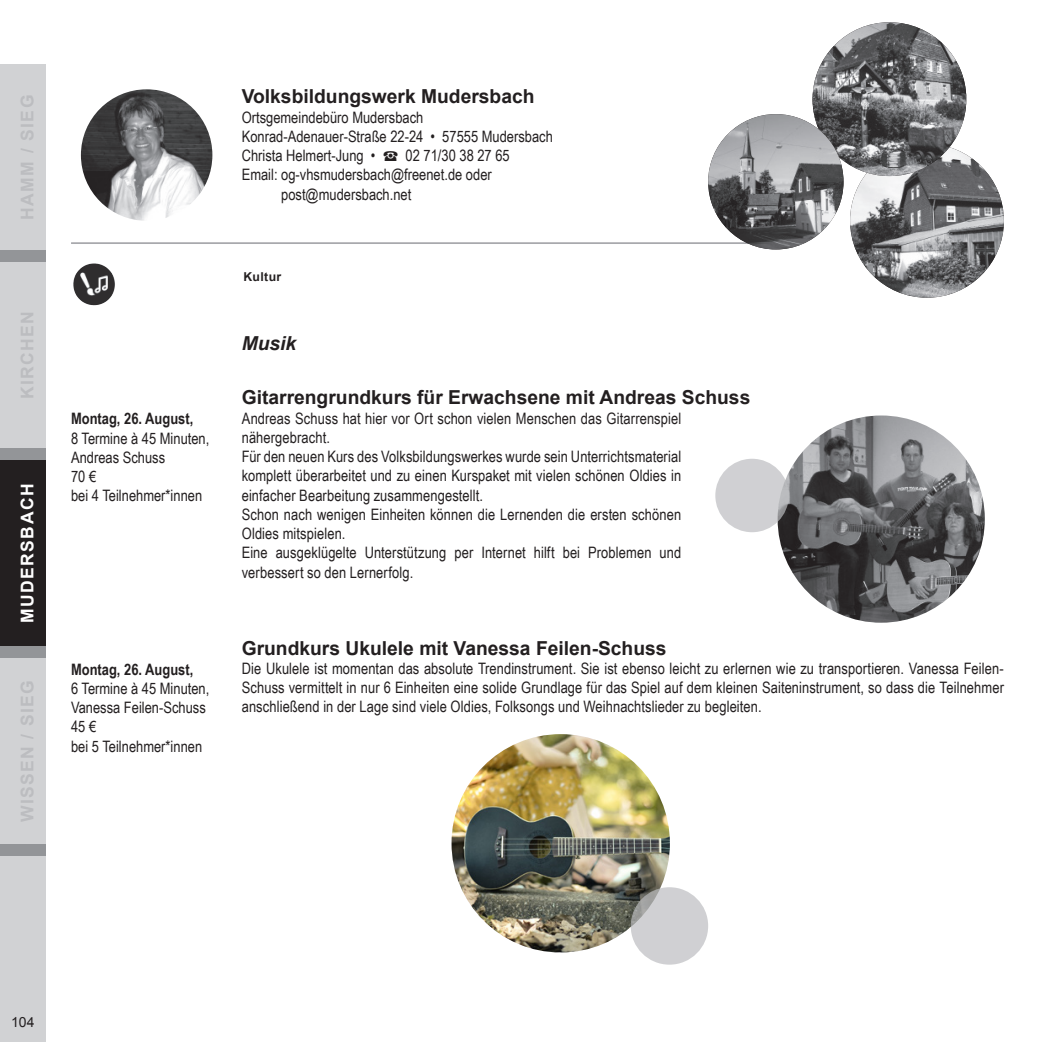
<style>
.page{position:relative;width:1042px;height:1042px;background:#fff}
.page>*{position:absolute;margin:0;border:0;box-sizing:border-box;transform-origin:0 0}
.t1{font:700 19.25px "Arial";color:#231f20}
.t2{font:italic 700 19.25px "Arial";color:#231f20}
.t3{font:700 17.5px "Arial";letter-spacing:.08em;color:#bcbdc0}
.t4{font:700 17.5px "Arial";letter-spacing:.08em;color:#fff}
.t5{font:15.75px/19.2px "Arial Narrow";letter-spacing:.005em;color:#231f20}
.t6{font:700 15.75px "Arial Narrow";color:#231f20}
.t7{font:14px "Arial";color:#231f20}
.t8{font:700 12.25px "Arial";letter-spacing:.03em;color:#231f20}
</style>
<div class="page">
<div style="left:0;top:64px;width:46px;height:978px;background:#939598"></div>
<div style="left:0;top:64px;width:46px;height:186px;background:#d1d2d4"></div>
<div style="left:0;top:262px;width:46px;height:186px;background:#d1d2d4"></div>
<div style="left:0;top:460px;width:46px;height:186px;background:#231f20"></div>
<div style="left:0;top:658px;width:46px;height:186px;background:#d1d2d4"></div>
<div style="left:0;top:856px;width:46px;height:186px;background:#d1d2d4"></div>
<hr style="left:71px;top:242px;width:694px;height:2px;background:#a8a9ad">
<img style="left:81px;top:89px;width:131px;height:132px;border-radius:66px">
<img style="left:850px;top:144px;width:154px;height:154px;border-radius:77px">
<img style="left:812px;top:22px;width:154px;height:154px;border-radius:77px">
<img style="left:708px;top:114px;width:135px;height:135px;border-radius:68px">
<img style="left:777px;top:415px;width:208px;height:208px;border-radius:104px">
<svg style="left:715px;top:459px;width:74px;height:73px;background:#cdced0"></svg>
<img style="left:451px;top:734px;width:219px;height:218px;border-radius:109px">
<svg style="left:631px;top:887px;width:77px;height:77px;background:#ccccce"></svg>
<img style="left:73px;top:263px;width:30px;height:42px">
<p class="t3" style="left:15px;top:220px;width:126px;rotate:-90deg">HAMM / SIEG</p>
<p class="t3" style="left:15px;top:399px;width:90px;rotate:-90deg">KIRCHEN</p>
<p class="t4" style="left:15px;top:623px;width:140px;rotate:-90deg">MUDERSBACH</p>
<p class="t3" style="left:15px;top:822px;width:144px;rotate:-90deg">WISSEN / SIEG</p>
<p class="t6" style="left:71px;top:407px;width:124px">Montag, 26. August,</p>
<p class="t5" style="left:71px;top:428px;width:140px">8 Termine à 45 Minuten,<br>Andreas Schuss<br>70 €<br>bei 4 Teilnehmer*innen</p>
<p class="t6" style="left:71px;top:657px;width:124px">Montag, 26. August,</p>
<p class="t5" style="left:71px;top:678px;width:140px">6 Termine à 45 Minuten,<br>Vanessa Feilen-Schuss<br>45 €<br>bei 5 Teilnehmer*innen</p>
<p class="t1" style="left:242px;top:83px;width:294px">Volksbildungswerk Mudersbach</p>
<p class="t5" style="left:242px;top:107px;width:313px">Ortsgemeindebüro Mudersbach<br>Konrad-Adenauer-Straße 22-24 • 57555 Mudersbach<br>Christa Helmert-Jung •</p>
<p class="t5" style="left:406px;top:145px;width:106px">02 71/30 38 27 65</p>
<p class="t5" style="left:242px;top:165px;width:251px">Email: og-vhsmudersbach@freenet.de oder</p>
<p class="t5" style="left:281px;top:184px;width:132px">post@mudersbach.net</p>
<p class="t8" style="left:243px;top:268px;width:39px">Kultur</p>
<p class="t2" style="left:242px;top:331px;width:56px">Musik</p>
<p class="t1" style="left:242px;top:384px;width:510px">Gitarrengrundkurs für Erwachsene mit Andreas Schuss</p>
<p class="t5" style="left:242px;top:408px;width:441px">Andreas Schuss hat hier vor Ort schon vielen Menschen das Gitarrenspiel nähergebracht.<br>Für den neuen Kurs des Volksbildungswerkes wurde sein Unterrichtsmaterial komplett überarbeitet und zu einen Kurspaket mit vielen schönen Oldies in einfacher Bearbeitung zusammengestellt.<br>Schon nach wenigen Einheiten können die Lernenden die ersten schönen Oldies mitspielen.<br>Eine ausgeklügelte Unterstützung per Internet hilft bei Problemen und verbessert so den Lernerfolg.</p>
<p class="t1" style="left:242px;top:634px;width:426px">Grundkurs Ukulele mit Vanessa Feilen-Schuss</p>
<p class="t5" style="left:242px;top:658px;width:764px;text-align:justify">Die Ukulele ist momentan das absolute Trendinstrument. Sie ist ebenso leicht zu erlernen wie zu transportieren. Vanessa Feilen-Schuss vermittelt in nur 6 Einheiten eine solide Grundlage für das Spiel auf dem kleinen Saiteninstrument, so dass die Teilnehmer anschließend in der Lage sind viele Oldies, Folksongs und Weihnachtslieder zu begleiten.</p>
<p class="t7" style="left:11px;top:1013px;width:25px">104</p>
</div>
